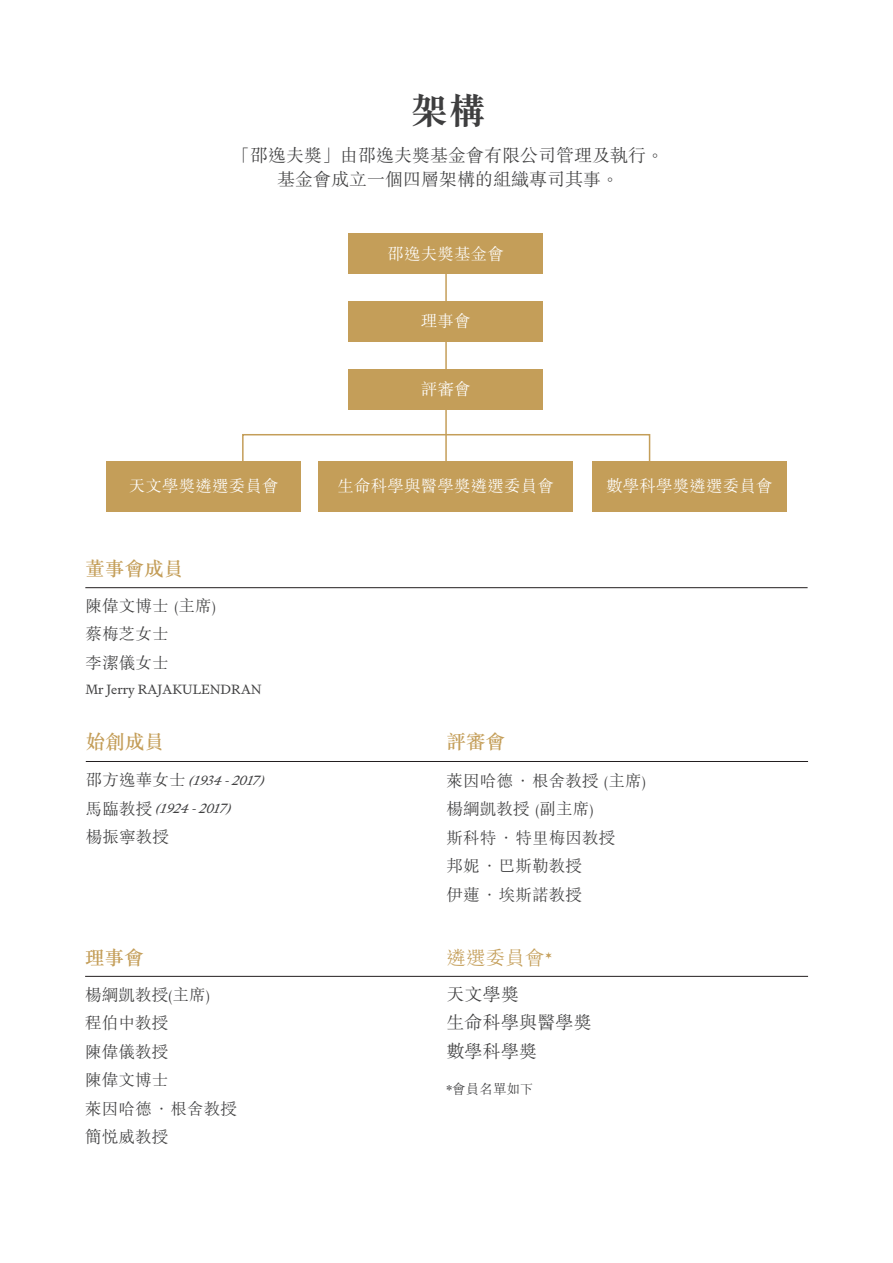
<style>
.page{position:relative;width:893px;height:1263px;background:#fff}
.page>*{position:absolute;margin:0;border:0;box-sizing:border-box;transform-origin:0 0}
.t1{font:700 37.5px "M Sung HK";color:#3e3e3f}
.t2{font:500 19.5px "M Sung HK";letter-spacing:.01em;color:#c49e59}
.t3{font:300 19.5px "M Sung HK";letter-spacing:.01em;color:#c49e59}
.t4{font:300 18px/28.5px "M Sung HK";color:#3e3e3f}
.t5{font:300 16.5px/28.5px "M Sung HK";letter-spacing:.01em;color:#3e3e3f}
.t6{font:300 16.5px "M Sung HK";letter-spacing:.01em;color:#fff}
.t7{font:italic 13.5px/28.5px "Signifier";letter-spacing:-.01em;color:#3e3e3f}
.t8{font:13.5px "Signifier";color:#3e3e3f}
.t9{font:300 13.5px "M Sung HK";letter-spacing:.01em;color:#3e3e3f}
.s1{font-family:"M Sung HK";font-weight:300;font-style:normal;font-size:16.5px}
.s2{font-family:"Signifier";font-weight:700;font-size:16.5px}
</style>
<div class="page">
<hr style="left:85px;top:976px;width:723px;height:1px;background:#231f20">
<hr style="left:86px;top:761px;width:722px;height:1px;background:#231f20">
<hr style="left:85px;top:587px;width:723px;height:1px;background:#231f20">
<hr style="left:445px;top:267px;width:2px;height:197px;background:#c49e59">
<div style="left:242px;top:434px;width:408px;height:31px;border:2px solid #c49e59"></div>
<div style="left:349px;top:233px;width:194px;height:41px;background:#c49e59"></div>
<div style="left:349px;top:301px;width:194px;height:40px;background:#c49e59"></div>
<div style="left:349px;top:369px;width:194px;height:40px;background:#c49e59"></div>
<div style="left:107px;top:461px;width:194px;height:51px;background:#c49e59"></div>
<div style="left:592px;top:461px;width:194px;height:51px;background:#c49e59"></div>
<div style="left:318px;top:461px;width:255px;height:51px;background:#c49e59"></div>
<h1 class="t1" style="left:410px;top:85px;width:77px">架構</h1>
<p class="t4" style="left:232px;top:143px;width:433px;line-height:24px;text-align:center">「邵逸夫獎」由邵逸夫獎基金會有限公司管理及執行。基金會成立一個四層架構的組織專司其事。</p>
<p class="t6" style="left:388px;top:243px;width:118px">邵逸夫獎基金會</p>
<p class="t6" style="left:421px;top:309px;width:51px">理事會</p>
<p class="t6" style="left:421px;top:378px;width:51px">評審會</p>
<p class="t6" style="left:129px;top:475px;width:151px">天文學獎遴選委員會</p>
<p class="t6" style="left:338px;top:475px;width:218px">生命科學與醫學獎遴選委員會</p>
<p class="t6" style="left:606px;top:475px;width:168px">數學科學獎遴選委員會</p>
<p class="t2" style="left:85px;top:555px;width:100px">董事會成員</p>
<p class="t5" style="left:85px;top:591px;width:132px">陳偉文博士 (主席)蔡梅芝女士<br>李潔儀女士</p>
<p class="t8" style="left:85px;top:681px;width:178px">Mr Jerry RAJAKULENDRAN</p>
<p class="t2" style="left:86px;top:728px;width:80px">始創成員</p>
<p class="t7" style="left:86px;top:766px;width:181px"><span class="s1">邵方逸華女士</span> (1934 - 2017)<span class="s1">馬臨教授</span> (1924 - 2017)</p>
<p class="t5" style="left:86px;top:822px;width:85px">楊振寧教授</p>
<p class="t2" style="left:85px;top:944px;width:60px">理事會</p>
<p class="t5" style="left:85px;top:980px;width:154px">楊綱凱教授(主席)<br>程伯中教授<br>陳偉儀教授<br>陳偉文博士<br>萊因哈德 ·根舍教授簡悅威教授</p>
<p class="t2" style="left:446px;top:728px;width:60px">評審會</p>
<p class="t5" style="left:446px;top:766px;width:201px">萊因哈德 ·根舍教授 (主席)楊綱凱教授 (副主席)<br>斯科特 ·特里梅因教授<br>邦妮 ·巴斯勒教授<br>伊蓮 ·埃斯諾教授</p>
<p class="t3" style="left:446px;top:944px;width:108px">遴選委員會<span class="s2">*</span></p>
<p class="t4" style="left:446px;top:979px;width:147px">天文學獎<br>生命科學與醫學獎數學科學獎</p>
<p class="t9" style="left:446px;top:1079px;width:89px">*會員名單如下</p>
</div>
